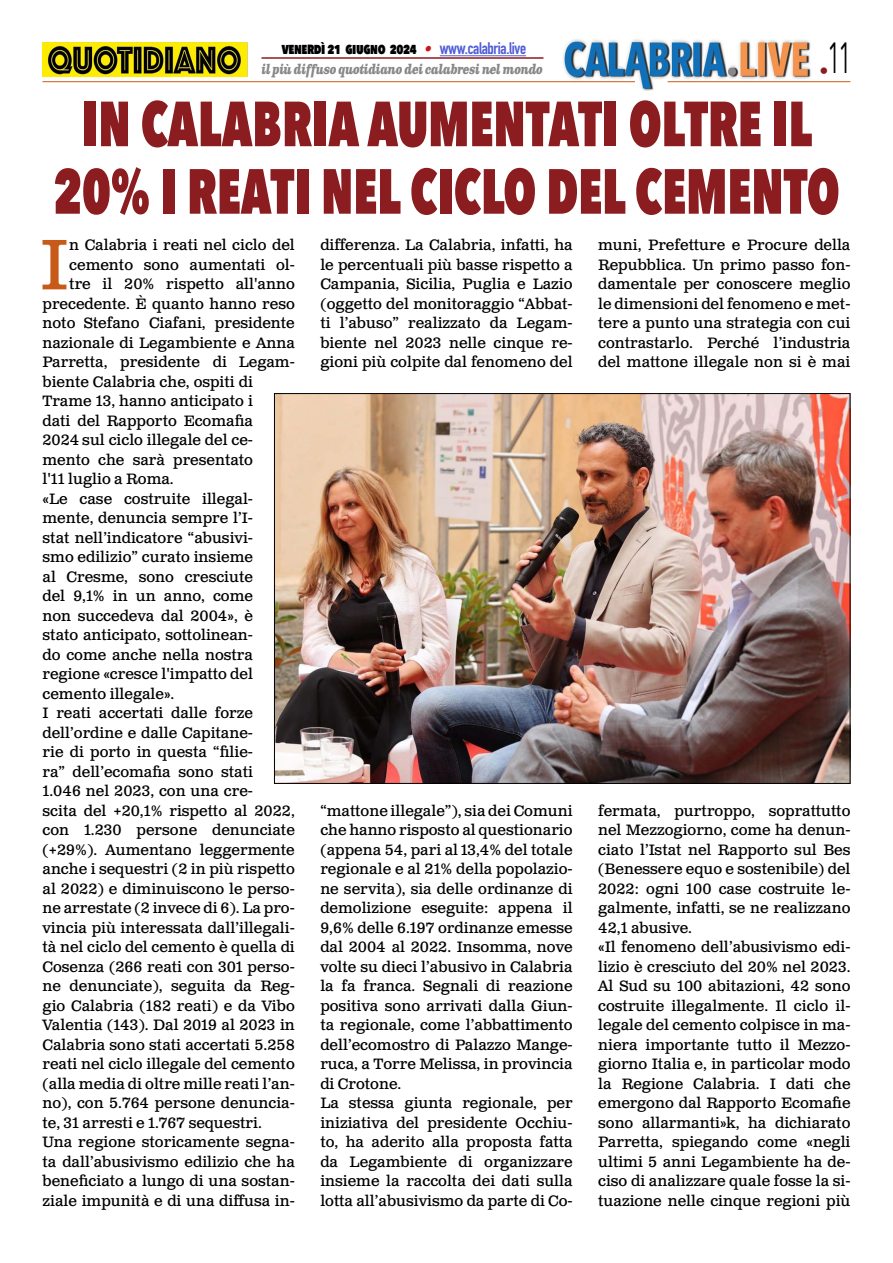
<style>
.page{position:relative;width:893px;height:1263px;background:#fff}
.page>*{position:absolute;margin:0;border:0;box-sizing:border-box;transform-origin:0 0}
.t1{font:71.25px "Clarendon Text Pro";color:#c85a19}
.t2{font:800 63px/67.5px "Avenir Next Condensed";color:#8b1c1f;text-align:center;scale:.81 1}
.t3{font:43.5px "Avenir Next Condensed";color:#000;scale:.55 1}
.t4{font:15px/19.5px "Clarendon Text Pro";color:#000;text-align:justify}
.t5{font:800 15px "Avenir Next Condensed";letter-spacing:-.03em;color:#000;scale:.9 1}
.t6{font:italic 700 13.5px "Clarendon Text Pro";letter-spacing:-.05em;color:#878787;scale:.79 1}
.s1{font-family:"Clarendon Text Pro";font-weight:700;font-style:italic;color:#ca181a}
.s2{font-family:"DIN Condensed";font-weight:700;font-size:16.5px;color:#4f5cd6}
</style>
<div class="page">
<img style="left:563px;top:39px;width:248px;height:51px">
<hr style="left:43px;top:81px;width:592px;height:1px;background:#c85a19">
<hr style="left:668px;top:81px;width:182px;height:1px;background:#c85a19">
<hr style="left:440px;top:55px;width:86px;height:1px;background:#4f5cd6">
<hr style="left:261px;top:57px;width:282px;height:2px;background:#8b1c1f">
<img style="left:43px;top:42px;width:204px;height:35px">
<img style="left:276px;top:395px;width:572px;height:387px">
<h3 class="t3" style="left:820px;top:20px;width:58px"><sub>•</sub>11</h3>
<p class="t5" style="left:282px;top:39px;width:273px">venerdì 21 giugno 2024 <span class="s1">•</span> <span class="s2">www.calabria.live</span></p>
<p class="t6" style="left:261px;top:61px;width:358px">il più diffuso quotidiano dei calabresi nel mondo</p>
<h2 class="t2" style="left:53px;top:90px;width:972px">IN CALABRIA AUMENTATI OLTRE IL<br>20% I REATI NEL CICLO DEL CEMENTO</h2>
<h1 class="t1" style="left:40px;top:222px;width:31px">I</h1>
<p class="t4" style="left:69px;top:236px;width:227px">n Calabria i reati nel ciclo del</p>
<p class="t4" style="left:598px;top:236px;width:254px">muni, Prefetture e Procure della Repubblica. Un primo passo fon&shy;damentale per conoscere meglio le dimensioni del fenomeno e met&shy;tere a punto una strategia con cui contrastarlo. Perché l’industria del mattone illegale non si è mai</p>
<p class="t4" style="left:320px;top:236px;width:254px">differenza. La Calabria, infatti, ha le percentuali più basse rispetto a Campania, Sicilia, Puglia e Lazio (oggetto del monitoraggio “Abbat&shy;ti l’abuso” realizzato da Legam&shy;biente nel 2023 nelle cinque re&shy;gioni più colpite dal fenomeno del</p>
<p class="t4" style="left:69px;top:256px;width:227px">cemento sono aumentati ol-</p>
<p class="t4" style="left:69px;top:275px;width:227px">tre il 20% rispetto all'anno</p>
<p class="t4" style="left:43px;top:295px;width:254px">precedente. È quanto hanno reso</p>
<p class="t4" style="left:43px;top:314px;width:254px">noto Stefano Ciafani, presidente</p>
<p class="t4" style="left:43px;top:334px;width:254px">nazionale di Legambiente e Anna</p>
<p class="t4" style="left:43px;top:353px;width:254px">Parretta, presidente di Legam-</p>
<p class="t4" style="left:43px;top:373px;width:212px">biente Calabria che, ospiti di</p>
<p class="t4" style="left:43px;top:392px;width:212px">Trame 13, hanno anticipato i</p>
<p class="t4" style="left:43px;top:412px;width:212px">dati del Rapporto Ecomafia</p>
<p class="t4" style="left:43px;top:431px;width:212px">2024 sul ciclo illegale del ce-</p>
<p class="t4" style="left:43px;top:451px;width:212px">mento che sarà presentato</p>
<p class="t4" style="left:43px;top:470px;width:133px">l'11 luglio a Roma.</p>
<p class="t4" style="left:43px;top:490px;width:212px">«Le case costruite illegal-</p>
<p class="t4" style="left:43px;top:509px;width:212px">mente, denuncia sempre l’I-</p>
<p class="t4" style="left:43px;top:529px;width:212px">stat nell’indicatore “abusivi-</p>
<p class="t4" style="left:43px;top:548px;width:212px">smo edilizio” curato insieme</p>
<p class="t4" style="left:43px;top:568px;width:212px">al Cresme, sono cresciute</p>
<p class="t4" style="left:43px;top:587px;width:212px">del 9,1% in un anno, come</p>
<p class="t4" style="left:43px;top:607px;width:212px">non succedeva dal 2004», è</p>
<p class="t4" style="left:43px;top:626px;width:212px">stato anticipato, sottolinean-</p>
<p class="t4" style="left:43px;top:646px;width:212px">do come anche nella nostra</p>
<p class="t4" style="left:43px;top:665px;width:212px">regione «cresce l'impatto del</p>
<p class="t4" style="left:43px;top:685px;width:133px">cemento illegale».</p>
<p class="t4" style="left:43px;top:704px;width:212px">I reati accertati dalle forze</p>
<p class="t4" style="left:43px;top:724px;width:212px">dell’ordine e dalle Capitane-</p>
<p class="t4" style="left:43px;top:743px;width:212px">rie di porto in questa “filie-</p>
<p class="t4" style="left:43px;top:763px;width:212px">ra” dell’ecomafia sono stati</p>
<p class="t4" style="left:43px;top:782px;width:212px">1.046 nel 2023, con una cre-</p>
<p class="t4" style="left:43px;top:802px;width:254px">scita del +20,1% rispetto al 2022,</p>
<p class="t4" style="left:43px;top:821px;width:254px">con 1.230 persone denunciate</p>
<p class="t4" style="left:43px;top:841px;width:254px">(+29%). Aumentano leggermente</p>
<p class="t4" style="left:43px;top:860px;width:254px">anche i sequestri (2 in più rispetto</p>
<p class="t4" style="left:43px;top:880px;width:254px">al 2022) e diminuiscono le perso-</p>
<p class="t4" style="left:43px;top:899px;width:254px">ne arrestate (2 invece di 6). La pro-</p>
<p class="t4" style="left:43px;top:919px;width:254px">vincia più interessata dall’illegali-</p>
<p class="t4" style="left:43px;top:938px;width:254px">tà nel ciclo del cemento è quella di</p>
<p class="t4" style="left:43px;top:958px;width:254px">Cosenza (266 reati con 301 perso-</p>
<p class="t4" style="left:43px;top:977px;width:254px">ne denunciate), seguita da Reg-</p>
<p class="t4" style="left:43px;top:997px;width:254px">gio Calabria (182 reati) e da Vibo</p>
<p class="t4" style="left:43px;top:1016px;width:254px">Valentia (143). Dal 2019 al 2023 in</p>
<p class="t4" style="left:43px;top:1036px;width:254px">Calabria sono stati accertati 5.258</p>
<p class="t4" style="left:43px;top:1055px;width:254px">reati nel ciclo illegale del cemento</p>
<p class="t4" style="left:43px;top:1075px;width:254px">(alla media di oltre mille reati l’an-</p>
<p class="t4" style="left:43px;top:1094px;width:254px">no), con 5.764 persone denuncia-</p>
<p class="t4" style="left:43px;top:1114px;width:221px">te, 31 arresti e 1.767 sequestri.</p>
<p class="t4" style="left:43px;top:1133px;width:254px">Una regione storicamente segna-</p>
<p class="t4" style="left:43px;top:1153px;width:254px">ta dall’abusivismo edilizio che ha</p>
<p class="t4" style="left:43px;top:1172px;width:254px">beneficiato a lungo di una sostan-</p>
<p class="t4" style="left:43px;top:1192px;width:254px">ziale impunità e di una diffusa in-</p>
<p class="t4" style="left:598px;top:802px;width:254px;text-align:left">fermata, purtroppo, soprattutto nel Mezzogiorno, come ha denun&shy;ciato l’Istat nel Rapporto sul Bes (Benessere equo e sostenibile) del 2022: ogni 100 case costruite le&shy;galmente, infatti, se ne realizzano 42,1 abusive.<br>«Il fenomeno dell’abusivismo edi&shy;lizio è cresciuto del 20% nel 2023.<br>Al Sud su 100 abitazioni, 42 sono costruite illegalmente. Il ciclo il&shy;legale del cemento colpisce in ma&shy;niera importante tutto il Mezzo&shy;giorno Italia e, in particolar modo la Regione Calabria. I dati che emergono dal Rapporto Ecomafie sono allarmanti»k, ha dichiarato Parretta, spiegando come «negli ultimi 5 anni Legambiente ha de&shy;ciso di analizzare quale fosse la si&shy;tuazione nelle cinque regioni più</p>
<p class="t4" style="left:320px;top:802px;width:254px;text-align:left">“mattone illegale”), sia dei Comuni che hanno risposto al questionario (appena 54, pari al 13,4% del totale regionale e al 21% della popolazio&shy;ne servita), sia delle ordinanze di demolizione eseguite: appena il 9,6% delle 6.197 ordinanze emesse dal 2004 al 2022. Insomma, nove volte su dieci l’abusivo in Calabria la fa franca. Segnali di reazione positiva sono arrivati dalla Giun&shy;ta regionale, come l’abbattimento dell’ecomostro di Palazzo Mange&shy;ruca, a Torre Melissa, in provincia di Crotone.<br>La stessa giunta regionale, per iniziativa del presidente Occhiu&shy;to, ha aderito alla proposta fatta da Legambiente di organizzare insieme la raccolta dei dati sulla lotta all’abusivismo da parte di Co-</p>
</div>
